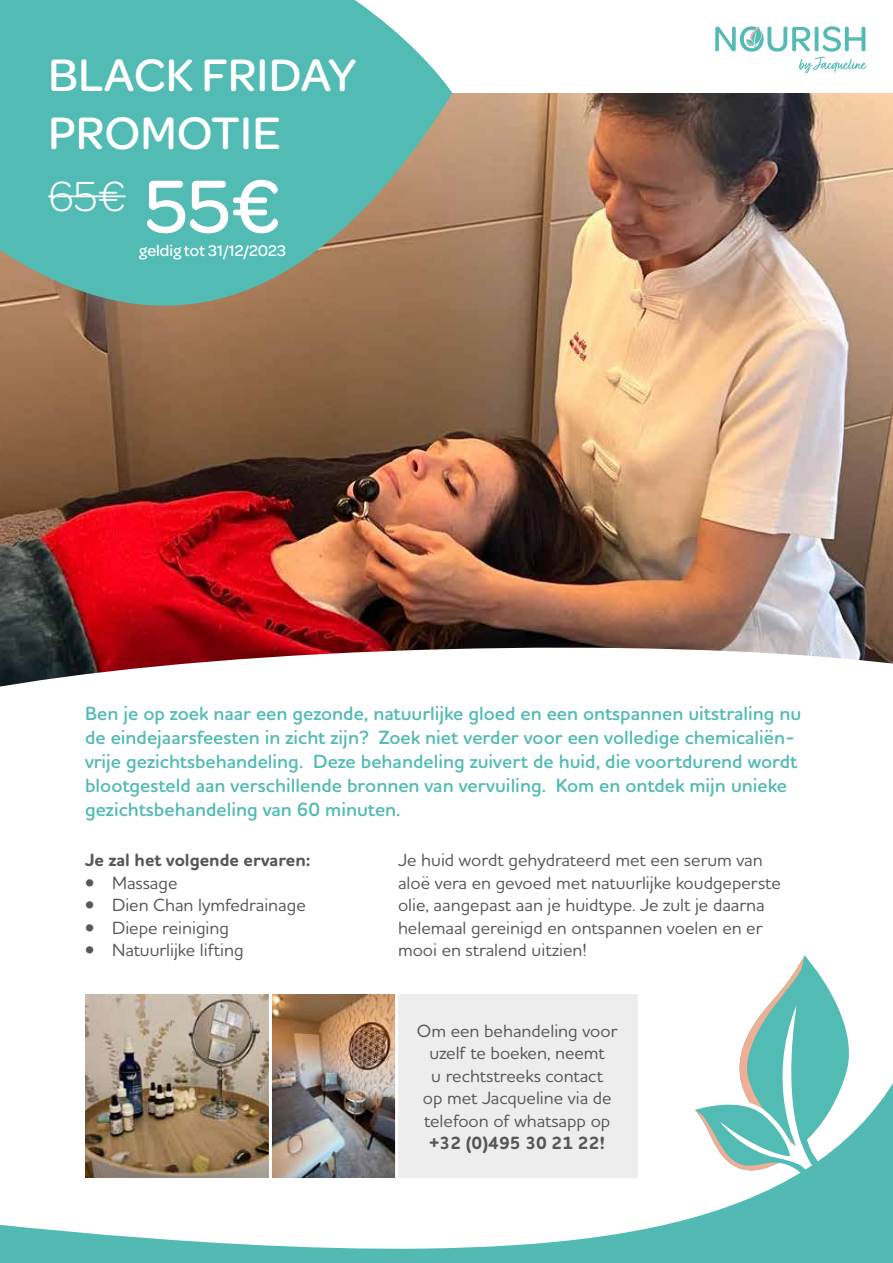
<style>
.page{position:relative;width:893px;height:1263px;background:#fff}
.page>*{position:absolute;margin:0;border:0;box-sizing:border-box;transform-origin:0 0}
.t1{font:500 79.65px "Omnes";color:#fff}
.t2{font:500 48.6px/58.2px "Omnes";color:#fff}
.t3{font:300 45px "Omnes";color:#fff}
.t4{font:600 19.5px/24px "Houschka Rounded";color:#52bbb3}
.t5{font:500 18px/22.5px "Houschka Rounded";color:#575756}
.t6{font:700 18px "Houschka Rounded";color:#575756}
.t7{font:500 16.35px "Omnes";color:#fff}
</style>
<div class="page">
<img style="left:0;top:93px;width:893px;height:547px">
<svg style="left:0;top:640px;width:893px;height:47px"></svg>
<svg style="left:0;top:0;width:452px;height:472px;background:#729785"></svg>
<hr style="left:48px;top:195px;width:78px;height:2px;background:#fff">
<svg style="left:715px;top:26px;width:152px;height:47px"></svg>
<svg style="left:0;top:955px;width:893px;height:308px"></svg>
<div style="left:397px;top:995px;width:241px;height:183px;background:#ededed"></div>
<img style="left:85px;top:995px;width:310px;height:183px">
<hr style="left:269px;top:992px;width:3px;height:196px;background:#fff">
<hr style="left:395px;top:992px;width:3px;height:196px;background:#fff">
<h2 class="t2" style="left:48px;top:42px;width:309px">BLACK FRIDAY<br>PROMOTIE</h2>
<h3 class="t3" style="left:48px;top:167px;width:79px">65€</h3>
<p class="t7" style="left:139px;top:239px;width:148px">geldig tot 31/12/2023</p>
<h1 class="t1" style="left:145px;top:151px;width:137px">55€</h1>
<p class="t4" style="left:85px;top:701px;width:718px">Ben je op zoek naar een gezonde, natuurlijke gloed en een ontspannen uitstraling nu de eindejaarsfeesten in zicht zijn? Zoek niet verder voor een volledige chemicaliën&shy;vrije gezichtsbehandeling. Deze behandeling zuivert de huid, die voortdurend wordt blootgesteld aan verschillende bronnen van vervuiling. Kom en ontdek mijn unieke gezichtsbehandeling van 60 minuten.</p>
<p class="t6" style="left:85px;top:848px;width:227px">Je zal het volgende ervaren:</p>
<p class="t5" style="left:85px;top:871px;width:94px">• Massage</p>
<p class="t5" style="left:85px;top:893px;width:222px">• Dien Chan lymfedrainage</p>
<p class="t5" style="left:85px;top:916px;width:145px">• Diepe reiniging</p>
<p class="t5" style="left:85px;top:938px;width:160px">• Natuurlijke lifting</p>
<p class="t5" style="left:398px;top:848px;width:384px">Je huid wordt gehydrateerd met een serum van aloë vera en gevoed met natuurlijke koudgeperste olie, aangepast aan je huidtype. Je zult je daarna helemaal gereinigd en ontspannen voelen en er mooi en stralend uitzien!</p>
<p class="t5" style="left:417px;top:1019px;width:202px;text-align:center">Om een behandeling voor uzelf te boeken, neemt<br>u rechtstreeks contact<br>op met Jacqueline via de telefoon of whatsapp op</p>
<p class="t6" style="left:429px;top:1132px;width:178px">+32 (0)495 30 21 22!</p>
</div>
